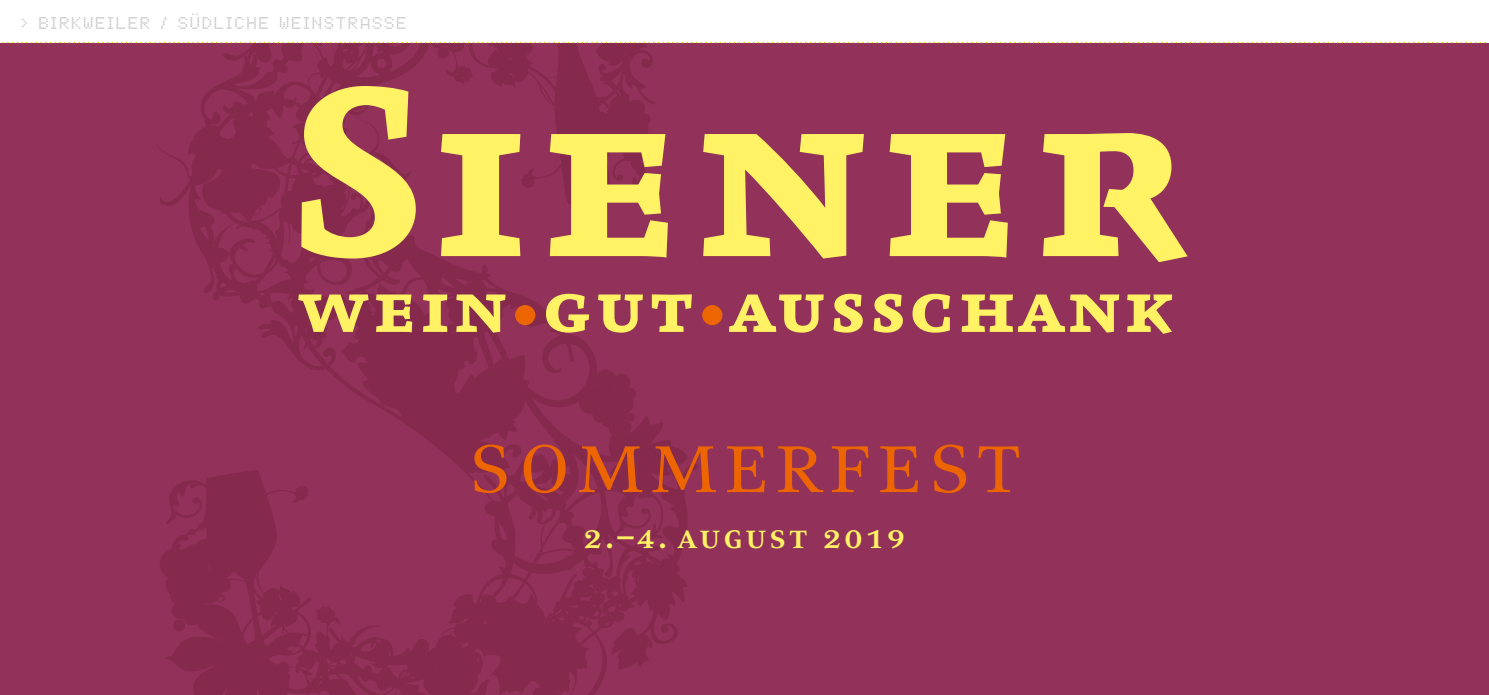
<style>
.page{position:relative;width:1489px;height:695px;background:#fff}
.page>*{position:absolute;margin:0;border:0;box-sizing:border-box;transform-origin:0 0}
.t1{font:87.5px "Compatil Text LT Regular SC";letter-spacing:.07em;color:#ec6500}
.t2{font:75px "Absara TF Bold SC";color:#fff264}
._01_überschrift_term{font:32.5px "Compatil Text LT Bold SC";letter-spacing:.1em;color:#fff264}
.t3{font:17.5px "Dot Matrix Two";letter-spacing:.1em;color:#c7c5c4}
.s1{color:#ec6500}
</style>
<div class="page">
<div style="left:0;top:0;width:1488px;height:694px;background:#923159"></div>
<svg style="left:155px;top:43px;width:542px;height:651px"></svg>
<div style="left:0;top:0;width:1488px;height:43px;background:#fff"></div>
<svg style="left:301px;top:86px;width:886px;height:176px"></svg>
<svg style="left:2px;top:42px;width:1484px;height:1px"></svg>
<p class="t3" style="left:21px;top:14px;width:387px">&gt; BIRKWEILER / SÜDLICHE WEINSTRASSE</p>
<p class="t2" style="left:295px;top:266px;width:880px">wein<span class="s1">•</span>gut<span class="s1">•</span>ausschank</p>
<p class="t1" style="left:468px;top:410px;width:553px">sommerfest</p>
<p class="_01_überschrift_term" style="left:584px;top:517px;width:323px">2.–4. august 2019</p>
</div>
